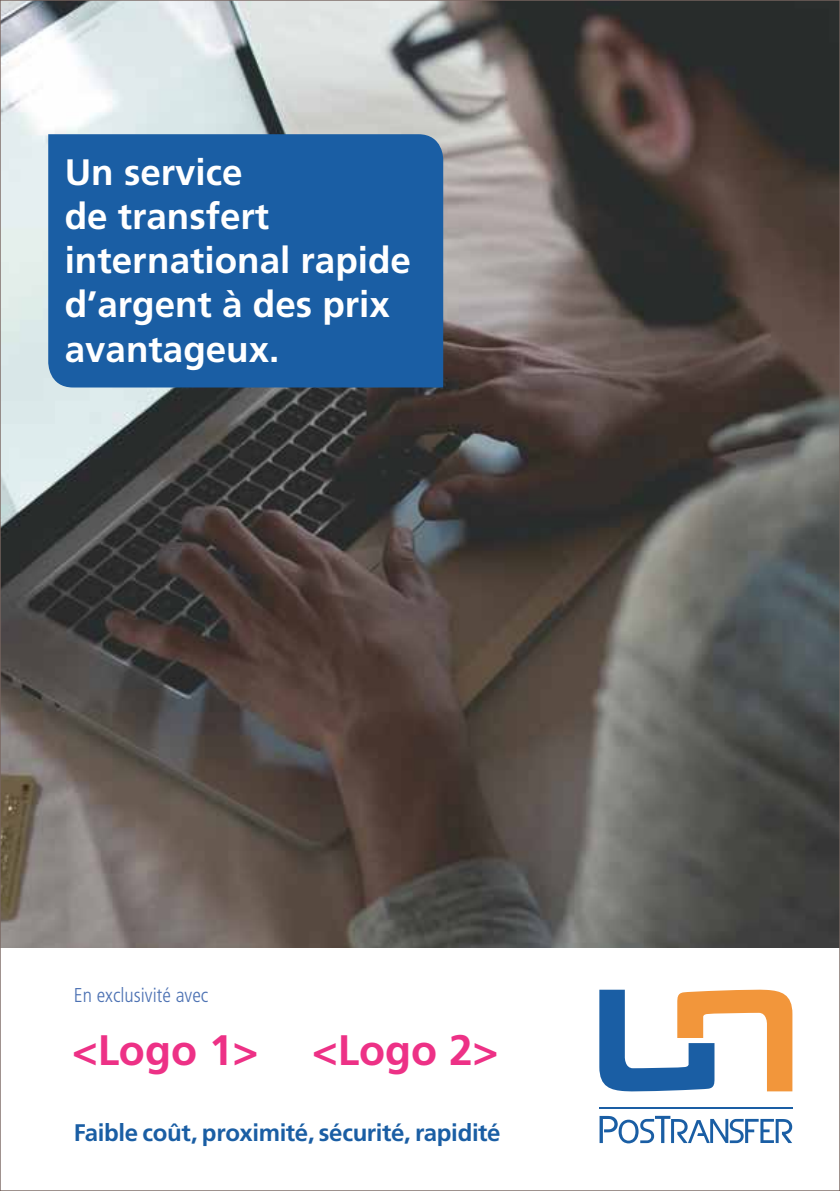
<style>
.page{position:relative;width:840px;height:1191px;background:#fff}
.page>*{position:absolute;margin:0;border:0;box-sizing:border-box;transform-origin:0 0}
.t1{font:700 42.6px "Frutiger LT Std";color:#ed3186}
.t2{font:700 36.8px/44.2px "Frutiger LT Std";color:#fff}
.t3{font:700 24px "Frutiger LT Std";letter-spacing:-.015em;color:#1a5ea4}
.t4{font:300 condensed 20px "Frutiger LT Std";color:#4d72b3}
</style>
<div class="page">
<img style="left:2px;top:2px;width:835px;height:945px">
<div style="left:48px;top:134px;width:395px;height:253px;background:#1a5ea4"></div>
<svg style="left:599px;top:989px;width:193px;height:103px"></svg>
<hr style="left:599px;top:1106px;width:193px;height:2px;background:#1a5ea4">
<svg style="left:599px;top:1115px;width:192px;height:28px"></svg>
<p class="t2" style="left:65px;top:150px;width:347px">Un service<br>de transfert international rapide d’argent à des prix avantageux.</p>
<p class="t4" style="left:74px;top:983px;width:136px">En exclusivité avec</p>
<p class="t1" style="left:72px;top:1025px;width:188px">&lt;Logo 1&gt;</p>
<p class="t1" style="left:312px;top:1025px;width:188px">&lt;Logo 2&gt;</p>
<p class="t3" style="left:74px;top:1118px;width:428px">Faible coût, proximité, sécurité, rapidité</p>
</div>
